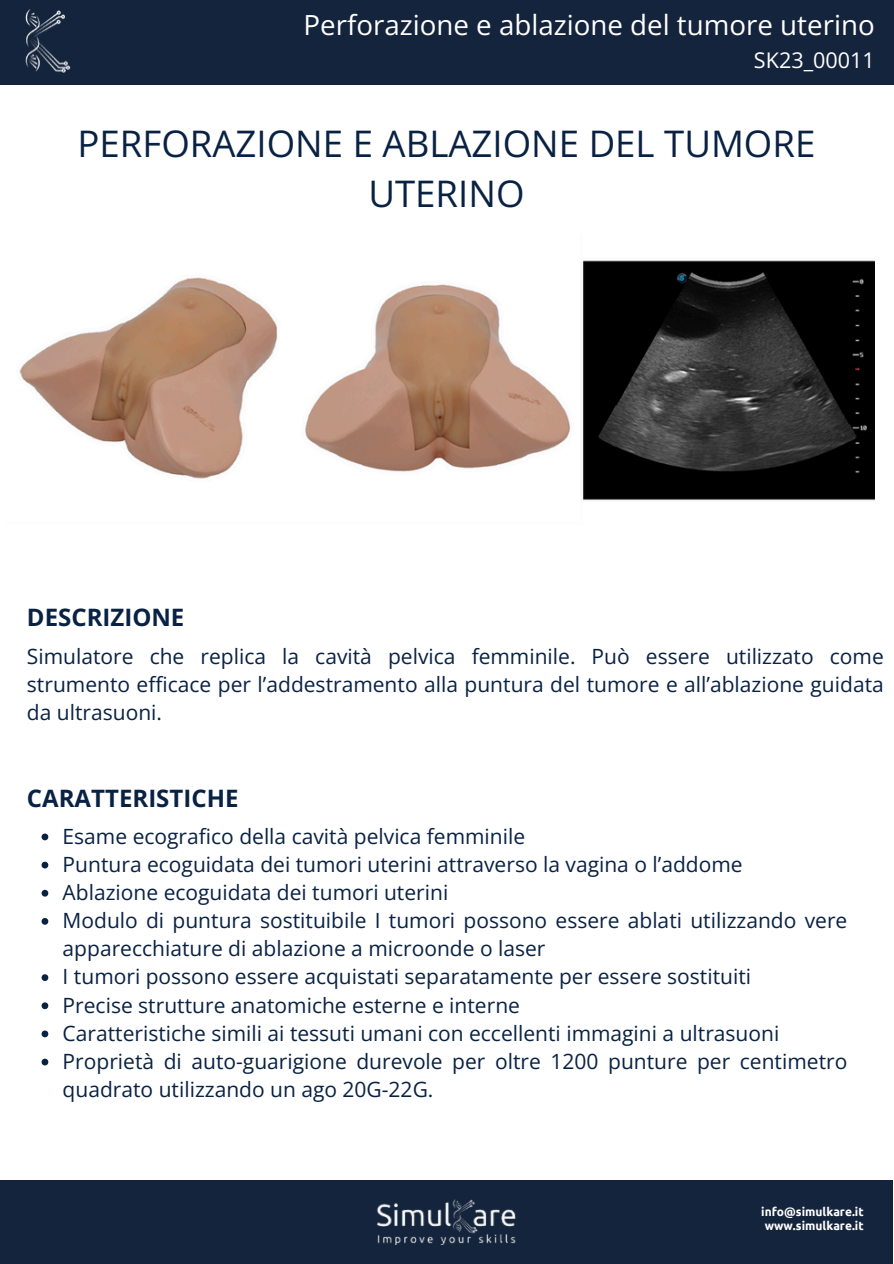
<style>
.page{position:relative;width:894px;height:1264px;background:#fff}
.page>*{position:absolute;margin:0;border:0;box-sizing:border-box;transform-origin:0 0}
.t1{font:36.6px/50.7px "Open Sans";color:#092244;text-align:center}
.t2{font:27.75px "Open Sans";color:#fff}
.t3{font:700 24px "Open Sans";color:#092244}
.t4{font:21.6px "Open Sans";color:#fff}
.t5{font:21px/28.2px "Open Sans";color:#092244}
.t6{font:700 12px/13.5px "Ubuntu";color:#fff}
</style>
<div class="page">
<div style="left:0;top:0;width:892px;height:85px;background:#14243c"></div>
<img style="left:25px;top:10px;width:46px;height:63px">
<div style="left:0;top:1179px;width:892px;height:84px;background:#14243c"></div>
<img style="left:377px;top:1199px;width:139px;height:45px">
<img style="left:19px;top:260px;width:855px;height:241px">
<svg style="left:42px;top:833px;width:6px;height:7px"></svg>
<svg style="left:42px;top:861px;width:6px;height:7px"></svg>
<svg style="left:42px;top:889px;width:6px;height:7px"></svg>
<svg style="left:42px;top:918px;width:6px;height:6px"></svg>
<svg style="left:42px;top:974px;width:6px;height:7px"></svg>
<svg style="left:42px;top:1002px;width:6px;height:7px"></svg>
<svg style="left:42px;top:1030px;width:6px;height:7px"></svg>
<svg style="left:42px;top:1058px;width:6px;height:7px"></svg>
<p class="t2" style="left:303px;top:6px;width:572px">Perforazione e ablazione del tumore uterino</p>
<p class="t4" style="left:753px;top:45px;width:122px">SK23_00011</p>
<p class="t1" style="left:77px;top:117px;width:739px">PERFORAZIONE E ABLAZIONE DEL TUMORE<br>UTERINO</p>
<p class="t3" style="left:27px;top:600px;width:159px">DESCRIZIONE</p>
<h2 class="t5" style="left:27px;top:641px;width:858px;text-align:justify">Simulatore che replica la cavità pelvica femminile. Può essere utilizzato come strumento efficace per l’addestramento alla puntura del tumore e all’ablazione guidata da ultrasuoni.</h2>
<p class="t3" style="left:27px;top:781px;width:213px">CARATTERISTICHE</p>
<h1 class="t5" style="left:63px;top:821px;width:464px">Esame ecografico della cavità pelvica femminile</h1>
<p class="t5" style="left:63px;top:849px;width:681px">Puntura ecoguidata dei tumori uterini attraverso la vagina o l’addome</p>
<h3 class="t5" style="left:63px;top:877px;width:387px">Ablazione ecoguidata dei tumori uterini</h3>
<h4 class="t5" style="left:63px;top:905px;width:786px">Modulo di puntura sostituibile I tumori possono essere ablati utilizzando vere apparecchiature di ablazione a microonde o laser</h4>
<h3 class="t5" style="left:63px;top:962px;width:689px">I tumori possono essere acquistati separatamente per essere sostituiti</h3>
<p class="t5" style="left:63px;top:990px;width:458px">Precise strutture anatomiche esterne e interne</p>
<p class="t5" style="left:63px;top:1018px;width:718px">Caratteristiche simili ai tessuti umani con eccellenti immagini a ultrasuoni</p>
<p class="t5" style="left:63px;top:1046px;width:786px">Proprietà di auto-guarigione durevole per oltre 1200 punture per centimetro quadrato utilizzando un ago 20G-22G.</p>
<p class="t6" style="left:761px;top:1205px;width:104px">info@simulkare.it www.simulkare.it</p>
</div>
